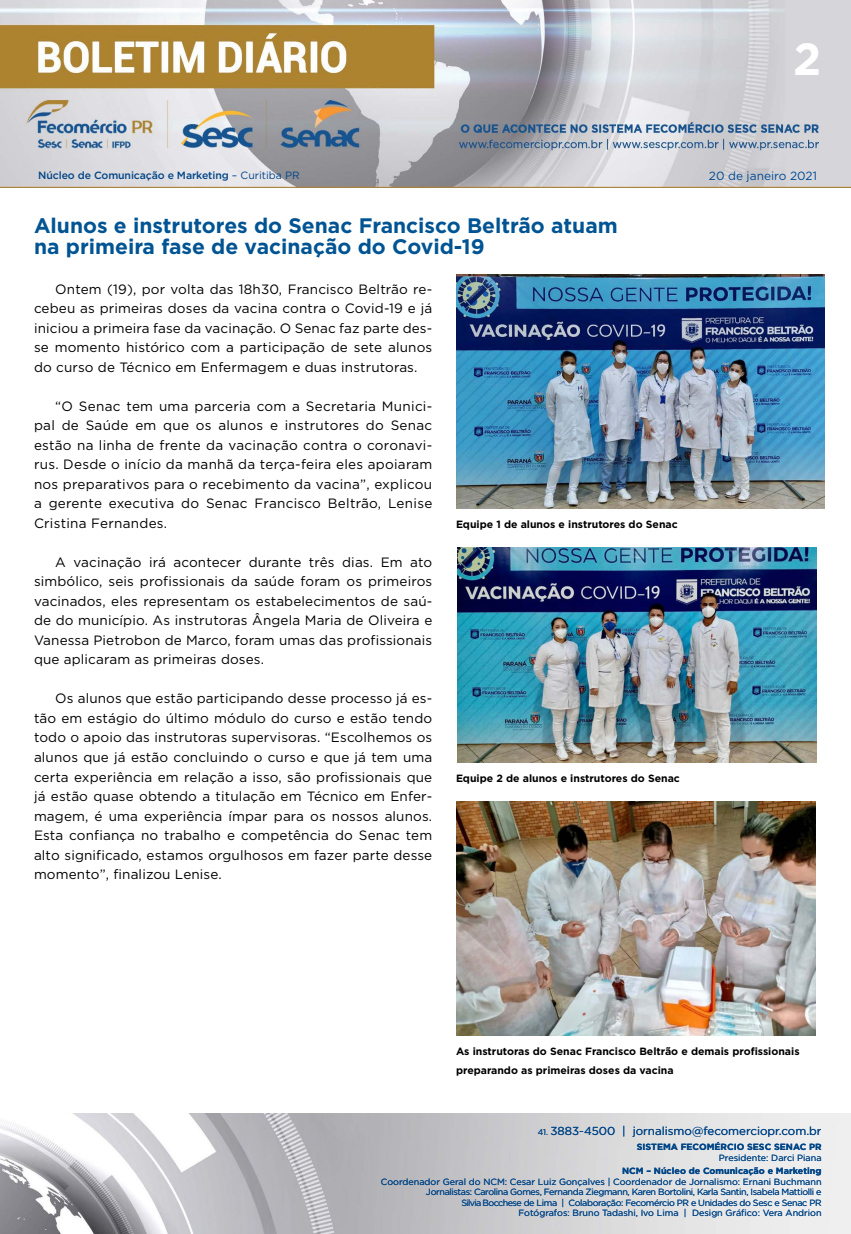
<style>
.page{position:relative;width:851px;height:1234px;background:#fff}
.page>*{position:absolute;margin:0;border:0;box-sizing:border-box;transform-origin:0 0}
.t1{font:700 45px "Gotham";color:#fff}
.t2{font:700 21px/21px "Gotham";color:#005493}
.t3{font:13.5px/19.5px "Gotham";letter-spacing:.01em;color:#000;text-align:justify}
.t4{font:11.85px "Gotham";color:#004a93}
.t5{font:11.55px "Gotham";color:#004587}
.t6{font:700 10.5px/19.5px "Gotham";color:#000}
.t7{font:500 10.5px "Gotham";letter-spacing:-.01em;color:#004587}
.t8{font:9px/10.5px "Gotham";letter-spacing:-.03em;color:#004587;text-align:right}
.t9{font:700 9px "Gotham";color:#004587}
.t10{font:9px "Gotham";color:#004587}
.s1{font-weight:400}
.s2{font-size:8.25px}
</style>
<div class="page">
<img style="left:0;top:0;width:850px;height:188px">
<img style="left:0;top:1113px;width:850px;height:120px">
<img style="left:456px;top:274px;width:368px;height:234px">
<img style="left:457px;top:547px;width:359px;height:215px">
<img style="left:456px;top:801px;width:359px;height:234px">
<h1 class="t1" style="left:793px;top:29px;width:30px">2</h1>
<p class="t7" style="left:38px;top:168px;width:263px">Núcleo de Comunicação e Marketing <span class="s1">– Curitiba PR</span></p>
<h2 class="t2" style="left:34px;top:214px;width:585px">Alunos e instrutores do Senac Francisco Beltrão atuam na primeira fase de vacinação do Covid-19</h2>
<p class="t3" style="left:34px;top:279px;width:400px;text-indent:21px">Ontem (19), por volta das 18h30, Francisco Beltrão re&shy;cebeu as primeiras doses da vacina contra o Covid-19 e já iniciou a primeira fase da vacinação. O Senac faz parte des&shy;se momento histórico com a participação de sete alunos do curso de Técnico em Enfermagem e duas instrutoras.</p>
<p class="t3" style="left:34px;top:396px;width:400px;text-indent:21px">“O Senac tem uma parceria com a Secretaria Munici&shy;pal de Saúde em que os alunos e instrutores do Senac estão na linha de frente da vacinação contra o coronavi&shy;rus. Desde o início da manhã da terça-feira eles apoiaram nos preparativos para o recebimento da vacina”, explicou a gerente executiva do Senac Francisco Beltrão, Lenise Cristina Fernandes.</p>
<p class="t3" style="left:34px;top:552px;width:400px;text-indent:21px">A vacinação irá acontecer durante três dias. Em ato simbólico, seis profissionais da saúde foram os primeiros vacinados, eles representam os estabelecimentos de saú&shy;de do município. As instrutoras Ângela Maria de Oliveira e Vanessa Pietrobon de Marco, foram umas das profissionais que aplicaram as primeiras doses.</p>
<p class="t3" style="left:34px;top:688px;width:400px;text-indent:21px">Os alunos que estão participando desse processo já es&shy;tão em estágio do último módulo do curso e estão tendo todo o apoio das instrutoras supervisoras. “Escolhemos os alunos que já estão concluindo o curso e que já tem uma certa experiência em relação a isso, são profissionais que já estão quase obtendo a titulação em Técnico em Enfer&shy;magem, é uma experiência ímpar para os nossos alunos.<br>Esta confiança no trabalho e competência do Senac tem alto significado, estamos orgulhosos em fazer parte desse momento”, finalizou Lenise.</p>
<p class="t6" style="left:456px;top:514px;width:223px">Equipe 1 de alunos e instrutores do Senac</p>
<p class="t6" style="left:456px;top:767px;width:225px">Equipe 2 de alunos e instrutores do Senac</p>
<p class="t4" style="left:708px;top:168px;width:109px">20 de janeiro 2021</p>
<p class="t6" style="left:456px;top:1040px;width:345px">As instrutoras do Senac Francisco Beltrão e demais profissionais preparando as primeiras doses da vacina</p>
<p class="t5" style="left:537px;top:1123px;width:285px"><span class="s2">41.</span> 3883-4500 | jornalismo@fecomerciopr.com.br</p>
<p class="t9" style="left:636px;top:1140px;width:186px">SISTEMA FECOMÉRCIO SESC SENAC PR</p>
<p class="t10" style="left:718px;top:1151px;width:104px">Presidente: Darci Piana</p>
<p class="t9" style="left:622px;top:1164px;width:201px">NCM – Núcleo de Comunicação e Marketing</p>
<p class="t8" style="left:381px;top:1175px;width:442px">Coordenador Geral do NCM: Cesar Luiz Gonçalves | Coordenador de Jornalismo: Ernani Buchmann Jornalistas: Carolina Gomes, Fernanda Ziegmann, Karen Bortolini, Karla Santin, Isabela Mattiolli e<br>Silvia Bocchese de Lima | Colaboração: Fecomércio PR e Unidades do Sesc e Senac PR<br>Fotógrafos: Bruno Tadashi, Ivo Lima | Design Gráfico: Vera Andrion</p>
</div>
